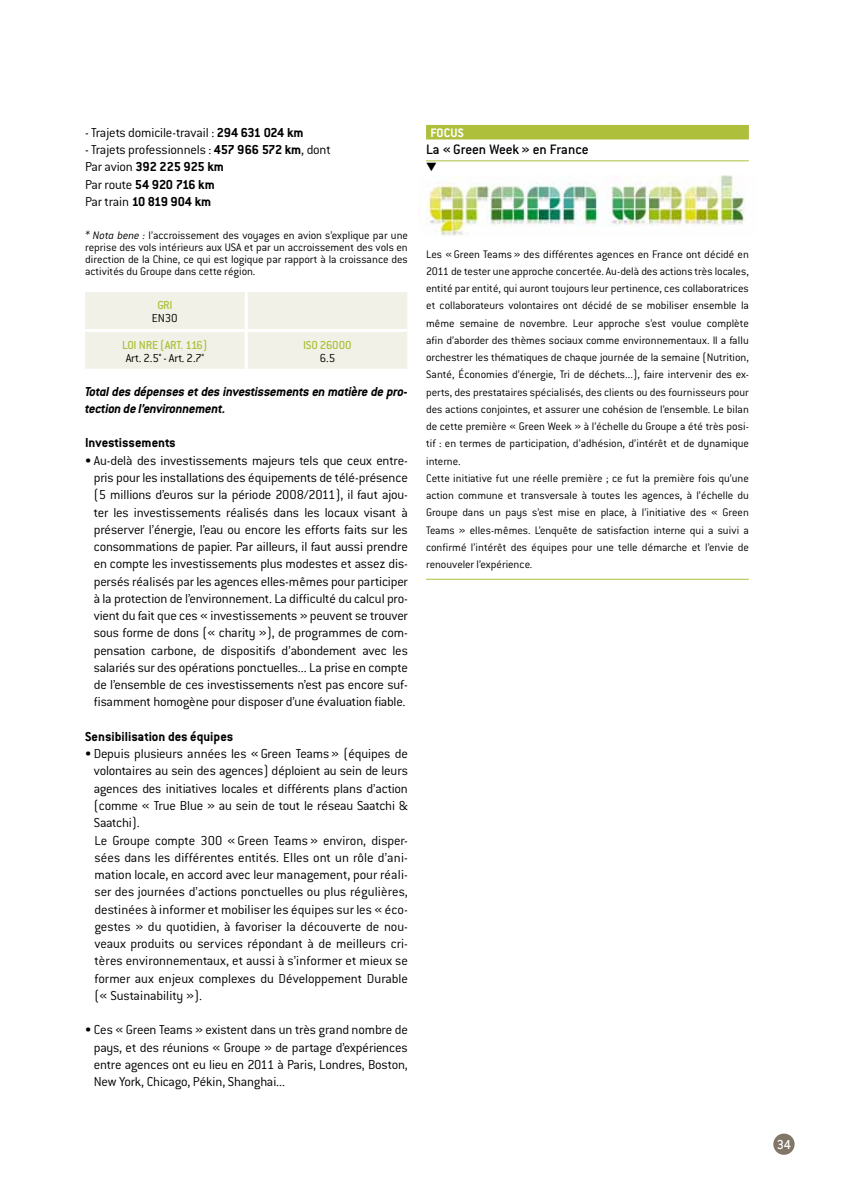
<style>
.page{position:relative;width:851px;height:1191px;background:#fff}
.page>*{position:absolute;margin:0;border:0;box-sizing:border-box;transform-origin:0 0}
.t1{font:500 15px "Conduit ITC";letter-spacing:-.01em;color:#000}
.t2{font:300 14.25px/17.2px "Conduit ITC";letter-spacing:-.005em;color:#000}
.t3{font:italic 700 14.25px/17.2px "Conduit ITC";letter-spacing:-.02em;color:#000}
.t4{font:700 14.25px "Conduit ITC";letter-spacing:-.005em;color:#000}
.t5{font:500 14.25px "Conduit ITC";color:#fff}
.t6{font:700 13.5px "Conduit ITC";color:#fff}
.t7{font:300 12.75px "Conduit ITC";color:#000}
.t8{font:500 12.75px "Conduit ITC";letter-spacing:-.01em;color:#aebf3b}
.t9{font:500 12.75px "Conduit ITC";letter-spacing:-.03em;color:#aebf3b}
.t10{font:300 12px/17.2px "Conduit ITC";color:#000;text-align:justify}
.s1{font-weight:700}
.s2{font-style:italic}
</style>
<div class="page">
<div style="left:773px;top:1133px;width:21px;height:21px;background:#817768;border-radius:50%"></div>
<div style="left:426px;top:125px;width:322px;height:14px;background:#aebf3b"></div>
<hr style="left:426px;top:160px;width:322px;height:1px;background:#aebf3b">
<hr style="left:426px;top:579px;width:322px;height:1px;background:#aebf3b">
<div style="left:85px;top:292px;width:322px;height:77px;background:#f2f1e8"></div>
<hr style="left:245px;top:292px;width:3px;height:37px;background:#fff">
<hr style="left:245px;top:332px;width:3px;height:37px;background:#fff">
<hr style="left:85px;top:329px;width:161px;height:3px;background:#fff">
<hr style="left:246px;top:329px;width:161px;height:3px;background:#fff">
<img style="left:424px;top:175px;width:321px;height:62px">
<p class="t2" style="left:85px;top:124px;width:220px">- Trajets domicile-travail : <span class="s1">294 631 024 km</span></p>
<p class="t2" style="left:85px;top:141px;width:247px">- Trajets professionnels : <span class="s1">457 966 572 km</span>, dont<br>Par avion <span class="s1">392 225 925 km<br></span>Par route <span class="s1">54 920 716 km<br></span>Par train <span class="s1">10 819 904 km</span></p>
<p class="t10" style="left:85px;top:230px;width:324px;line-height:12px"><span class="s2">* Nota bene :</span> l’accroissement des voyages en avion s’explique par une reprise des vols intérieurs aux USA et par un accroissement des vols en direction de la Chine, ce qui est logique par rapport à la croissance des activités du Groupe dans cette région.</p>
<p class="t9" style="left:157px;top:298px;width:17px">GRI</p>
<p class="t7" style="left:152px;top:311px;width:27px">EN30</p>
<p class="t8" style="left:122px;top:338px;width:87px">Loi NRE (Art. 116)</p>
<p class="t7" style="left:126px;top:351px;width:80px">Art. 2.5° - Art. 2.7°</p>
<p class="t9" style="left:303px;top:338px;width:50px">ISO 26000</p>
<p class="t7" style="left:320px;top:351px;width:17px">6.5</p>
<p class="t3" style="left:85px;top:382px;width:324px">Total des dépenses et des investissements en matière de pro&shy;tection de l’environnement.</p>
<p class="t4" style="left:85px;top:435px;width:92px">Investissements</p>
<p class="t2" style="left:94px;top:452px;width:315px;text-align:justify;text-indent:-9px">• Au-delà des investissements majeurs tels que ceux entre&shy;pris pour les installations des équipements de télé-présence (5 millions d’euros sur la période 2008/2011), il faut ajou&shy;ter les investissements réalisés dans les locaux visant à préserver l’énergie, l’eau ou encore les efforts faits sur les consommations de papier. Par ailleurs, il faut aussi prendre en compte les investissements plus modestes et assez dis&shy;persés réalisés par les agences elles-mêmes pour participer à la protection de l’environnement. La difficulté du calcul pro&shy;vient du fait que ces « investissements » peuvent se trouver sous forme de dons (« charity »), de programmes de com&shy;pensation carbone, de dispositifs d’abondement avec les salariés sur des opérations ponctuelles... La prise en compte de l’ensemble de ces investissements n’est pas encore suf&shy;fisamment homogène pour disposer d’une évaluation fiable.</p>
<p class="t4" style="left:85px;top:728px;width:150px">Sensibilisation des équipes</p>
<p class="t2" style="left:94px;top:745px;width:315px;text-indent:-9px">• Depuis plusieurs années les «Green Teams» (équipes de volontaires au sein des agences) déploient au sein de leurs agences des initiatives locales et différents plans d’action (comme « True Blue » au sein de tout le réseau Saatchi &amp; Saatchi).<br>Le Groupe compte 300 « Green Teams » environ, disper&shy;sées dans les différentes entités. Elles ont un rôle d’ani&shy;mation locale, en accord avec leur management, pour réali&shy;ser des journées d’actions ponctuelles ou plus régulières, destinées à informer et mobiliser les équipes sur les « éco&shy;gestes » du quotidien, à favoriser la découverte de nou&shy;veaux produits ou services répondant à de meilleurs cri&shy;tères environnementaux, et aussi à s’informer et mieux se former aux enjeux complexes du Développement Durable (« Sustainability »).</p>
<p class="t2" style="left:94px;top:1021px;width:315px;text-align:justify;text-indent:-9px">• Ces « Green Teams » existent dans un très grand nombre de pays, et des réunions « Groupe » de partage d’expériences entre agences ont eu lieu en 2011 à Paris, Londres, Boston, New York, Chicago, Pékin, Shanghai...</p>
<p class="t6" style="left:430px;top:125px;width:35px">FOCUS</p>
<p class="t1" style="left:426px;top:141px;width:164px">La « Green Week » en France</p>
<p class="t10" style="left:426px;top:245px;width:324px;text-align:left">Les « Green Teams » des différentes agences en France ont décidé en 2011 de tester une approche concertée. Au-delà des actions très locales, entité par entité, qui auront toujours leur pertinence, ces collaboratrices et collaborateurs volontaires ont décidé de se mobiliser ensemble la même semaine de novembre. Leur approche s’est voulue complète afin d’aborder des thèmes sociaux comme environnementaux. Il a fallu orchestrer les thématiques de chaque journée de la semaine (Nutrition, Santé, Économies d’énergie, Tri de déchets...), faire intervenir des ex&shy;perts, des prestataires spécialisés, des clients ou des fournisseurs pour des actions conjointes, et assurer une cohésion de l’ensemble. Le bilan de cette première « Green Week » à l’échelle du Groupe a été très posi&shy;tif : en termes de participation, d’adhésion, d’intérêt et de dynamique interne.<br>Cette initiative fut une réelle première ; ce fut la première fois qu’une action commune et transversale à toutes les agences, à l’échelle du Groupe dans un pays s’est mise en place, à l’initiative des « Green Teams » elles-mêmes. L’enquête de satisfaction interne qui a suivi a confirmé l’intérêt des équipes pour une telle démarche et l’envie de renouveler l’expérience.</p>
<p class="t5" style="left:776px;top:1136px;width:16px">34</p>
</div>
